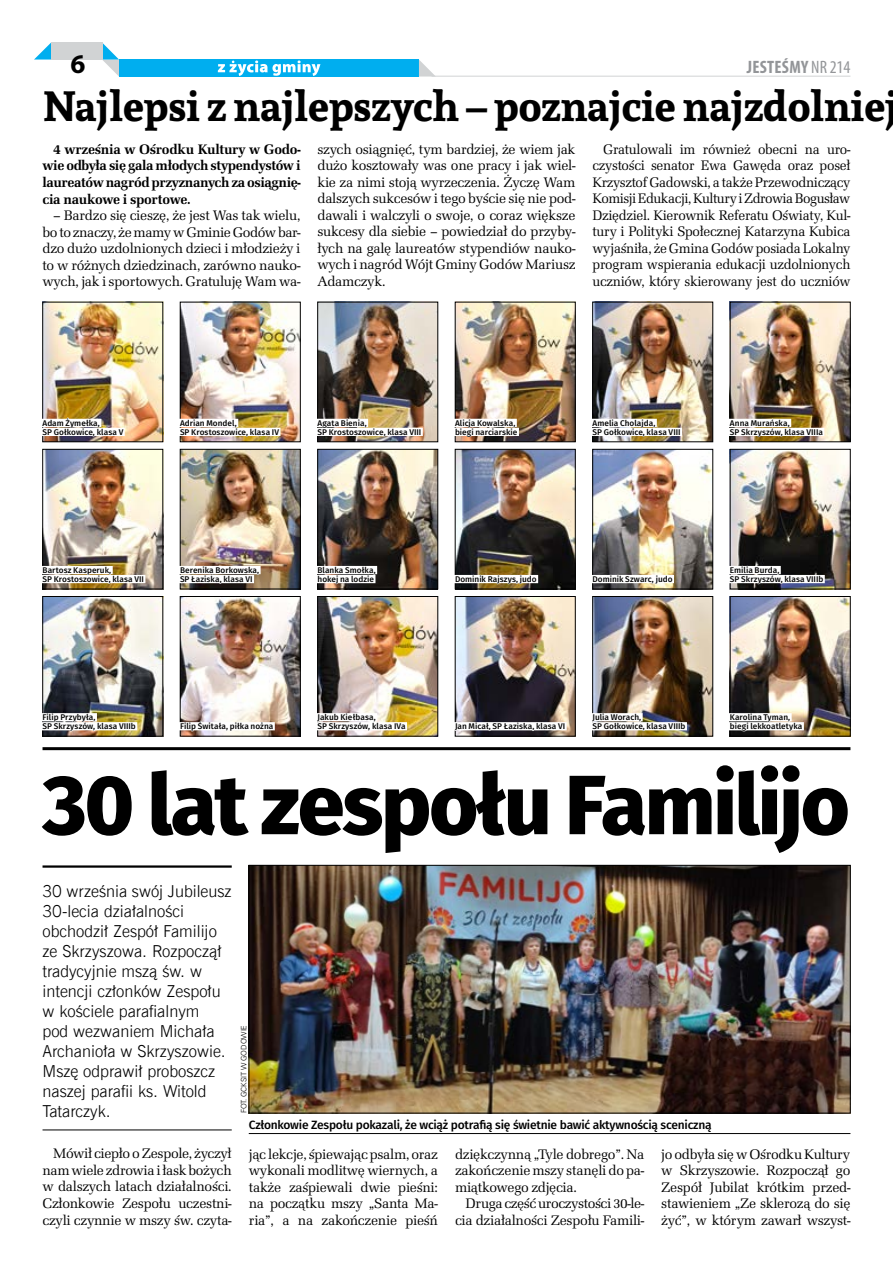
<style>
.page{position:relative;width:893px;height:1263px;background:#fff}
.page>*{position:absolute;margin:0;border:0;box-sizing:border-box;transform-origin:0 0}
.t1{font:800 84px "Fira Sans";letter-spacing:-.025em;color:#000}
.t2{font:700 42px "Andada";letter-spacing:-.005em;color:#000}
.t3{font:700 27px "Myriad Pro";color:#000}
.t4{font:700 condensed 18px "Myriad Pro";letter-spacing:.015em;color:#939598}
.t5{font:16.5px/20px "News Goth Lt EU";color:#000}
.t6{font:14.25px/16.5px "URW Latino TOT";letter-spacing:-.02em;color:#000;text-align:justify}
.t7{font:700 14.25px/16.5px "URW Latino TOT";letter-spacing:-.03em;color:#000;text-align:justify}
.t8{font:500 12px "Fira Sans";letter-spacing:-.02em;color:#000}
.t9{font:500 8.25px/9px "Fira Sans";letter-spacing:.005em;color:#000}
.t10{font:7.5px "Zurich Lt EU";letter-spacing:-.005em;color:#000}
.s1{font-weight:400}
</style>
<div class="page">
<div style="left:119px;top:60px;width:300px;height:17px;background:#00aeef"></div>
<svg style="left:218px;top:61px;width:102px;height:15px"></svg>
<svg style="left:102px;top:43px;width:17px;height:33px"></svg>
<svg style="left:419px;top:60px;width:17px;height:17px"></svg>
<svg style="left:34px;top:43px;width:17px;height:17px"></svg>
<div style="left:51px;top:43px;width:51px;height:17px;background:#d1d3d4"></div>
<hr style="left:432px;top:76px;width:418px;height:1px;background:#d1d3d4">
<img style="left:45px;top:304px;width:116px;height:136px">
<img style="left:45px;top:451px;width:116px;height:136px">
<div style="left:43px;top:449px;width:120px;height:140px;border:1px solid #000"></div>
<img style="left:45px;top:598px;width:116px;height:136px">
<div style="left:43px;top:596px;width:120px;height:140px;border:1px solid #000"></div>
<img style="left:182px;top:304px;width:116px;height:136px">
<div style="left:180px;top:302px;width:120px;height:140px;border:1px solid #000"></div>
<img style="left:182px;top:451px;width:116px;height:136px">
<div style="left:180px;top:449px;width:120px;height:140px;border:1px solid #000"></div>
<img style="left:319px;top:451px;width:117px;height:136px">
<div style="left:317px;top:449px;width:121px;height:140px;border:1px solid #000"></div>
<img style="left:182px;top:598px;width:116px;height:136px">
<div style="left:180px;top:596px;width:120px;height:140px;border:1px solid #000"></div>
<img style="left:319px;top:598px;width:117px;height:136px">
<div style="left:317px;top:596px;width:121px;height:140px;border:1px solid #000"></div>
<img style="left:457px;top:304px;width:116px;height:136px">
<div style="left:455px;top:302px;width:120px;height:140px;border:1px solid #000"></div>
<img style="left:457px;top:451px;width:116px;height:136px">
<div style="left:455px;top:449px;width:120px;height:140px;border:1px solid #000"></div>
<img style="left:457px;top:598px;width:116px;height:136px">
<div style="left:455px;top:596px;width:120px;height:140px;border:1px solid #000"></div>
<img style="left:594px;top:304px;width:117px;height:136px">
<div style="left:592px;top:302px;width:121px;height:140px;border:1px solid #000"></div>
<img style="left:732px;top:304px;width:116px;height:136px">
<div style="left:730px;top:302px;width:120px;height:140px;border:1px solid #000"></div>
<img style="left:319px;top:304px;width:117px;height:136px">
<div style="left:317px;top:302px;width:121px;height:140px;border:1px solid #000"></div>
<img style="left:594px;top:451px;width:117px;height:136px">
<div style="left:592px;top:449px;width:121px;height:140px;border:1px solid #000"></div>
<img style="left:732px;top:451px;width:116px;height:136px">
<div style="left:730px;top:449px;width:120px;height:140px;border:1px solid #000"></div>
<img style="left:594px;top:598px;width:117px;height:136px">
<div style="left:592px;top:596px;width:121px;height:140px;border:1px solid #000"></div>
<img style="left:732px;top:598px;width:116px;height:136px">
<div style="left:730px;top:596px;width:120px;height:140px;border:1px solid #000"></div>
<div style="left:41px;top:428px;width:84px;height:8px;background:#fef5ea"></div>
<svg style="left:41px;top:417px;width:83px;height:21px"></svg>
<div style="left:454px;top:428px;width:65px;height:8px;background:#faf9f8"></div>
<svg style="left:454px;top:418px;width:64px;height:19px"></svg>
<div style="left:454px;top:575px;width:84px;height:8px;background:#fff"></div>
<svg style="left:455px;top:583px;width:82px;height:2px"></svg>
<div style="left:41px;top:575px;width:104px;height:8px;background:#fff"></div>
<svg style="left:42px;top:566px;width:102px;height:19px"></svg>
<div style="left:41px;top:722px;width:96px;height:8px;background:#fff"></div>
<svg style="left:42px;top:713px;width:94px;height:19px"></svg>
<div style="left:454px;top:722px;width:113px;height:8px;background:#fff"></div>
<svg style="left:454px;top:701px;width:111px;height:30px"></svg>
<img style="left:179px;top:397px;width:101px;height:41px">
<div style="left:591px;top:428px;width:91px;height:8px;background:#fff"></div>
<svg style="left:592px;top:418px;width:88px;height:20px"></svg>
<div style="left:179px;top:566px;width:82px;height:8px;background:#fff"></div>
<svg style="left:179px;top:565px;width:80px;height:19px"></svg>
<div style="left:591px;top:575px;width:83px;height:8px;background:#fff"></div>
<svg style="left:592px;top:583px;width:81px;height:2px"></svg>
<svg style="left:180px;top:720px;width:94px;height:12px"></svg>
<svg style="left:592px;top:712px;width:94px;height:20px"></svg>
<div style="left:316px;top:428px;width:107px;height:8px;background:#fff"></div>
<svg style="left:317px;top:418px;width:104px;height:20px"></svg>
<svg style="left:729px;top:415px;width:95px;height:23px"></svg>
<div style="left:316px;top:566px;width:61px;height:8px;background:#fff"></div>
<svg style="left:317px;top:574px;width:59px;height:11px"></svg>
<svg style="left:729px;top:566px;width:95px;height:19px"></svg>
<div style="left:316px;top:722px;width:91px;height:8px;background:#fff"></div>
<svg style="left:317px;top:713px;width:89px;height:19px"></svg>
<svg style="left:730px;top:713px;width:73px;height:19px"></svg>
<hr style="left:43px;top:865px;width:189px;height:3px;background:#000">
<hr style="left:43px;top:1130px;width:189px;height:1px;background:#000">
<hr style="left:43px;top:747px;width:807px;height:3px;background:#000">
<img style="left:251px;top:867px;width:597px;height:244px">
<div style="left:249px;top:865px;width:601px;height:248px;border:1px solid #000"></div>
<hr style="left:249px;top:1133px;width:601px;height:1px;background:#000">
<h3 class="t3" style="left:71px;top:46px;width:16px">6</h3>
<p class="t4" style="left:747px;top:55px;width:105px">JESTEŚMY <span class="s1">NR 214</span></p>
<h2 class="t2" style="left:43px;top:77px;width:857px">Najlepsi z najlepszych – poznajcie najzdolniej</h2>
<p class="t7" style="left:43px;top:141px;width:260px;text-indent:11px">4 września w Ośrodku Kultury w Godo&shy;wie odbyła się gala młodych stypendystów i laureatów nagród przyznanych za osiągnię&shy;cia naukowe i sportowe.</p>
<p class="t6" style="left:43px;top:207px;width:259px;text-indent:11px">– Bardzo się cieszę, że jest Was tak wielu, bo to znaczy, że mamy w Gminie Godów bar&shy;dzo dużo uzdolnionych dzieci i młodzieży i to w różnych dziedzinach, zarówno nauko&shy;wych, jak i sportowych. Gratuluję Wam wa-</p>
<p class="t6" style="left:317px;top:141px;width:259px">szych osiągnięć, tym bardziej, że wiem jak dużo kosztowały was one pracy i jak wiel&shy;kie za nimi stoją wyrzeczenia. Życzę Wam dalszych sukcesów i tego byście się nie pod&shy;dawali i walczyli o swoje, o coraz większe sukcesy dla siebie – powiedział do przyby&shy;łych na galę laureatów stypendiów nauko&shy;wych i nagród Wójt Gminy Godów Mariusz Adamczyk.</p>
<p class="t6" style="left:592px;top:141px;width:260px;text-indent:11px">Gratulowali im również obecni na uro&shy;czystości senator Ewa Gawęda oraz poseł Krzysztof Gadowski, a także Przewodniczący Komisji Edukacji, Kultury i Zdrowia Bogusław Dziędziel. Kierownik Referatu Oświaty, Kul&shy;tury i Polityki Społecznej Katarzyna Kubica wyjaśniła, że Gmina Godów posiada Lokalny program wspierania edukacji uzdolnionych uczniów, który skierowany jest do uczniów</p>
<p class="t9" style="left:43px;top:419px;width:82px">Adam Żymełka,<br>SP Gołkowice, klasa V</p>
<p class="t9" style="left:455px;top:419px;width:64px">Alicja Kowalska, biegi narciarskie</p>
<p class="t9" style="left:180px;top:419px;width:101px">Adrian Mondel,<br>SP Krostoszowice, klasa IV</p>
<p class="t9" style="left:592px;top:419px;width:90px">Amelia Cholajda,<br>SP Gołkowice, klasa VIII</p>
<p class="t9" style="left:317px;top:419px;width:105px">Agata Bienia,<br>SP Krostoszowice, klasa VIII</p>
<p class="t9" style="left:730px;top:419px;width:94px">Anna Murańska,<br>SP Skrzyszów, klasa VIIIa</p>
<p class="t9" style="left:43px;top:566px;width:103px">Bartosz Kasperuk,<br>SP Krostoszowice, klasa VII</p>
<p class="t9" style="left:180px;top:566px;width:81px">Berenika Borkowska,<br>SP Łaziska, klasa VI</p>
<p class="t9" style="left:592px;top:575px;width:82px">Dominik Szwarc, judo</p>
<p class="t9" style="left:317px;top:566px;width:60px">Blanka Smołka, hokej na lodzie</p>
<p class="t9" style="left:730px;top:566px;width:95px">Emilia Burda,<br>SP Skrzyszów, klasa VIIIb</p>
<p class="t9" style="left:455px;top:575px;width:83px">Dominik Rajszys, judo</p>
<p class="t9" style="left:43px;top:713px;width:95px">Filip Przybyła,<br>SP Skrzyszów, klasa VIIIb</p>
<p class="t9" style="left:455px;top:722px;width:112px">Jan Micał, SP Łaziska, klasa VI</p>
<p class="t9" style="left:180px;top:722px;width:95px">Filip Świtała, piłka nożna</p>
<p class="t9" style="left:592px;top:713px;width:95px">Julia Worach,<br>SP Gołkowice, klasa VIIIb</p>
<p class="t9" style="left:317px;top:713px;width:90px">Jakub Kiełbasa,<br>SP Skrzyszów, klasa IVa</p>
<p class="t9" style="left:730px;top:713px;width:74px">Karolina Tyman, biegi lekkoatletyka</p>
<h1 class="t1" style="left:43px;top:746px;width:809px">30 lat zespołu Familijo</h1>
<p class="t5" style="left:43px;top:881px;width:191px">30 września swój Jubileusz<br>30-lecia działalności obchodził Zespół Familijo ze Skrzyszowa. Rozpoczął tradycyjnie mszą św. w intencji członków Zespołu w kościele parafialnym<br>pod wezwaniem Michała<br>Archanioła w Skrzyszowie.<br>Mszę odprawił proboszcz naszej parafii ks. Witold<br>Tatarczyk.</p>
<p class="t6" style="left:43px;top:1145px;width:191px;text-indent:11px">Mówił ciepło o Zespole, życzył nam wiele zdrowia i łask bożych w dalszych latach działalności.<br>Członkowie Zespołu uczestni&shy;czyli czynnie w mszy św. czyta-</p>
<p class="t10" style="left:239px;top:1113px;width:90px;rotate:-90deg">Fot. GCKSiT w Godowie</p>
<p class="t8" style="left:249px;top:1116px;width:464px">Członkowie Zespołu pokazali, że wciąż potrafią się świetnie bawić aktywnością sceniczną</p>
<p class="t6" style="left:249px;top:1146px;width:191px">jąc lekcje, śpiewając psalm, oraz wykonali modlitwę wiernych, a także zaśpiewali dwie pieśni: na początku mszy „Santa Ma&shy;ria”, a na zakończenie pieśń</p>
<p class="t6" style="left:455px;top:1146px;width:191px">dziękczynną „Tyle dobrego”. Na zakończenie mszy stanęli do pa&shy;miątkowego zdjęcia.</p>
<p class="t6" style="left:455px;top:1195px;width:191px;text-align:right">Druga część uroczystości 30-le&shy;cia działalności Zespołu Famili-</p>
<p class="t6" style="left:661px;top:1146px;width:191px">jo odbyła się w Ośrodku Kultury w Skrzyszowie. Rozpoczął go Zespół Jubilat krótkim przed&shy;stawieniem „Ze sklerozą do się żyć”, w którym zawarł wszyst-</p>
</div>
